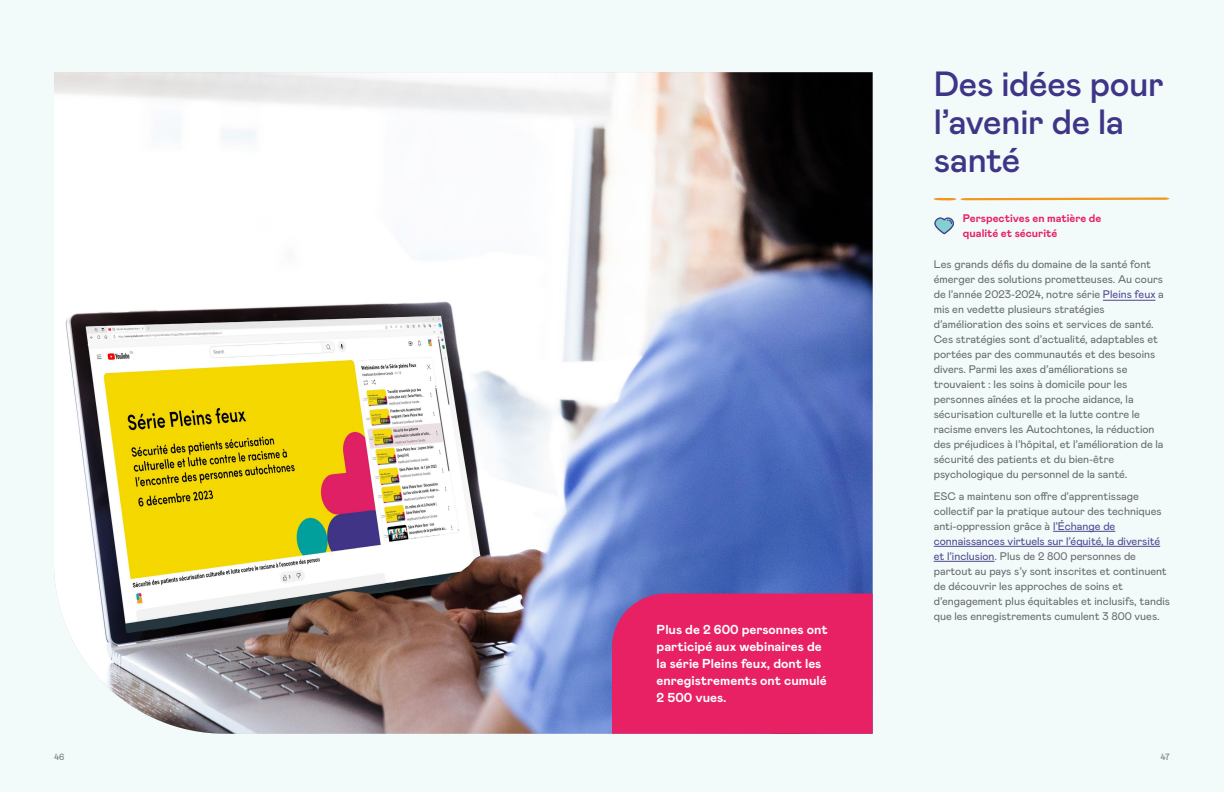
<style>
.page{position:relative;width:1224px;height:792px;background:#f2fafa}
.page>*{position:absolute;margin:0;border:0;box-sizing:border-box;transform-origin:0 0}
.Heading_1_Medium__main__TOC{font:500 35px/38px "Mabry Pro";letter-spacing:-.01em;color:#3f3587}
.Paragraph_Medium{font:700 13px/17px "Mabry Pro";color:#fff}
.Paragraph_Small{font:11px/15px "Mabry Pro";color:#67686b}
.Paragraph_Small-2{font:700 11px/15px "Mabry Pro";color:#e82064}
.t1{font:9px "Mabry Pro";color:#747475}
.s1{color:#4e4591}
</style>
<div class="page">
<img style="left:54px;top:72px;width:819px;height:662px">
<hr style="left:1103px;top:300px;width:53px;height:1px;background:#4e4591">
<svg style="left:933px;top:197px;width:236px;height:3px"></svg>
<svg style="left:934px;top:218px;width:20px;height:16px"></svg>
<div style="left:612px;top:594px;width:261px;height:140px;background:#e82064"></div>
<hr style="left:1053px;top:531px;width:62px;height:1px;background:#4e4591">
<hr style="left:934px;top:546px;width:226px;height:1px;background:#4e4591">
<hr style="left:934px;top:561px;width:61px;height:1px;background:#4e4591">
<h1 class="Heading_1_Medium__main__TOC" style="left:934px;top:64px;width:232px">Des idées pour l’avenir de la santé</h1>
<p class="Paragraph_Small-2" style="left:963px;top:210px;width:140px">Perspectives en matière de qualité et sécurité</p>
<p class="Paragraph_Small" style="left:934px;top:257px;width:232px">Les grands défis du domaine de la santé font émerger des solutions prometteuses. Au cours de l’année 2023-2024, notre série <span class="s1">Pleins feux</span> a mis en vedette plusieurs stratégies d’amélioration des soins et services de santé.<br>Ces stratégies sont d’actualité, adaptables et portées par des communautés et des besoins divers. Parmi les axes d’améliorations se trouvaient : les soins à domicile pour les personnes aînées et la proche aidance, la sécurisation culturelle et la lutte contre le racisme envers les Autochtones, la réduction des préjudices à l’hôpital, et l’amélioration de la sécurité des patients et du bien-être psychologique du personnel de la santé.</p>
<p class="Paragraph_Medium" style="left:657px;top:621px;width:173px">Plus de 2 600 personnes ont participé aux webinaires de la série Pleins feux, dont les enregistrements ont cumulé<br>2 500 vues.</p>
<p class="Paragraph_Small" style="left:934px;top:488px;width:238px">ESC a maintenu son offre d’apprentissage collectif par la pratique autour des techniques anti-oppression grâce à <span class="s1">l’Échange de connaissances virtuels sur l’équité, la diversité et l’inclusion</span>. Plus de 2 800 personnes de partout au pays s’y sont inscrites et continuent de découvrir les approches de soins et d’engagement plus équitables et inclusifs, tandis que les enregistrements cumulent 3 800 vues.</p>
<p class="t1" style="left:54px;top:750px;width:12px">46</p>
<p class="t1" style="left:1160px;top:750px;width:11px">47</p>
</div>
